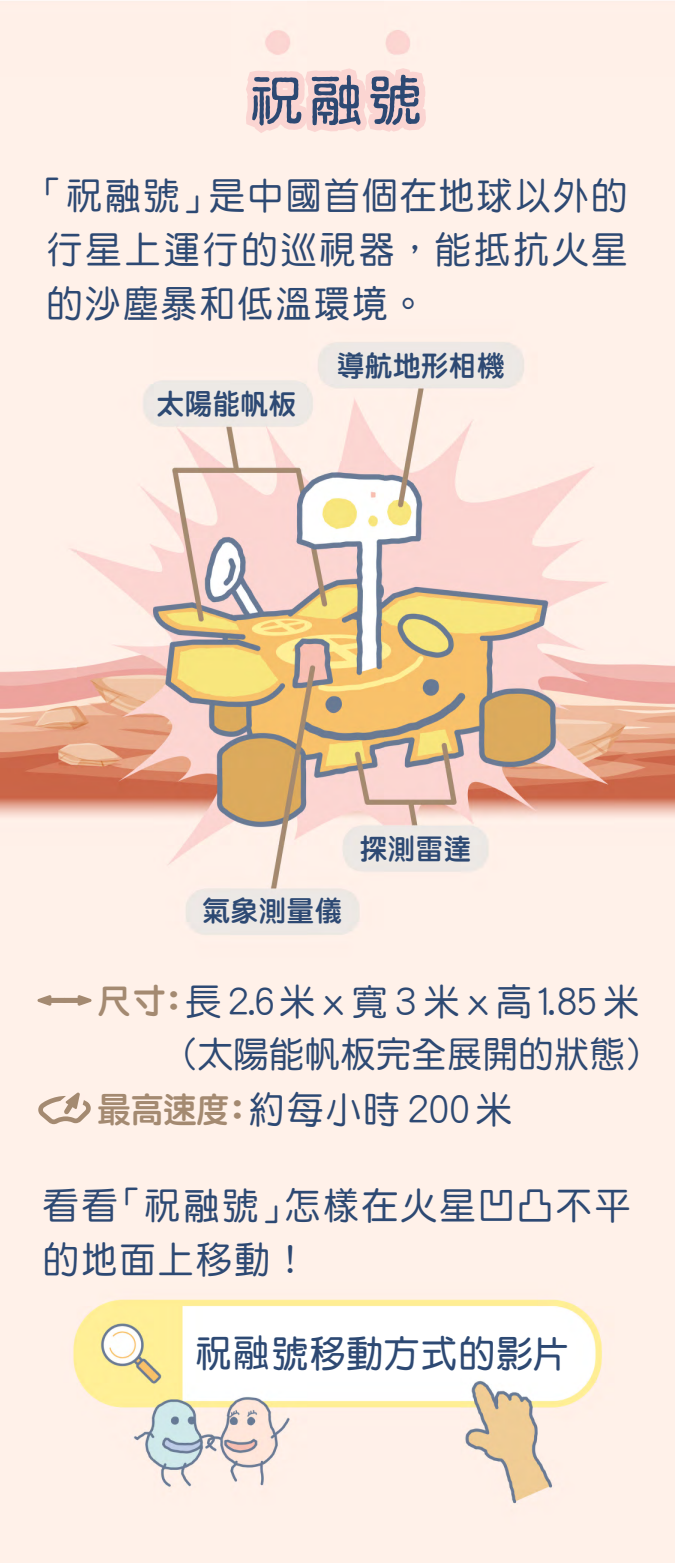
<style>
.page{position:relative;width:675px;height:1563px;background:#fff}
.page>*{position:absolute;margin:0;border:0;box-sizing:border-box;transform-origin:0 0}
.t1{font:37.5px/54.4px "DF Yuan HK W5";letter-spacing:.05em;color:#2d4973;text-align:justify}
.t2{font:37.5px "DF Yuan HK W7";letter-spacing:.03em;color:#2d4973}
.t3{font:36.88px "DF Yuan HK W5";letter-spacing:.07em;color:#2d4973}
.t4{font:36.25px "DF Yuan HK W5";letter-spacing:.015em;color:#2d4973}
.t5{font:28.75px "DF Yuan HK W8";letter-spacing:.005em;color:#2d4973}
.s1{font-family:"jf openhuninn 2.0";font-size:38.12px}
.s2{font-family:"DF Yuan HK W8";font-size:35px;color:#a48a71}
.s3{font-family:"jf openhuninn 2.0";font-size:38.75px}
</style>
<div class="page">
<img style="left:0;top:1px;width:675px;height:1561px">
<svg style="left:246px;top:68px;width:180px;height:65px;background:#baacb7"></svg>
<div style="left:49px;top:998px;width:16px;height:5px;background:#a48a71"></div>
<svg style="left:37px;top:995px;width:14px;height:11px"></svg>
<div style="left:65px;top:998px;width:15px;height:5px;background:#a48a71"></div>
<svg style="left:78px;top:995px;width:14px;height:11px"></svg>
<svg style="left:38px;top:1090px;width:53px;height:34px;background:#dfcdbf"></svg>
<p class="t1" style="left:46px;top:167px;width:583px;text-indent:-18px">「祝<span class="s1">融</span>號」是中國首個在地球以外的行星上運行的巡視器，能抵抗火星的沙塵暴和低溫環境。</p>
<p class="t5" style="left:337px;top:350px;width:170px">導航地形相機</p>
<p class="t5" style="left:156px;top:388px;width:141px">太陽能帆板</p>
<p class="t5" style="left:202px;top:895px;width:141px">氣象測量儀</p>
<p class="t5" style="left:359px;top:832px;width:113px">探測雷達</p>
<p class="t3" style="left:97px;top:981px;width:544px"><span class="s2">尺寸﹕</span>長 2.6米 x 寬 3 米 x 高1.85米</p>
<p class="t4" style="left:168px;top:1034px;width:489px">（太陽能帆板完全展開的狀態）</p>
<p class="t1" style="left:97px;top:1081px;width:417px"><span class="s2">最高速度﹕</span>約每小時 200 米</p>
<p class="t1" style="left:43px;top:1177px;width:589px">看看「祝<span class="s1">融</span>號」怎樣在火星凹凸不平的地面上移動！</p>
<p class="t2" style="left:196px;top:1332px;width:375px">祝<span class="s3">融</span>號移動方式的影片</p>
</div>
